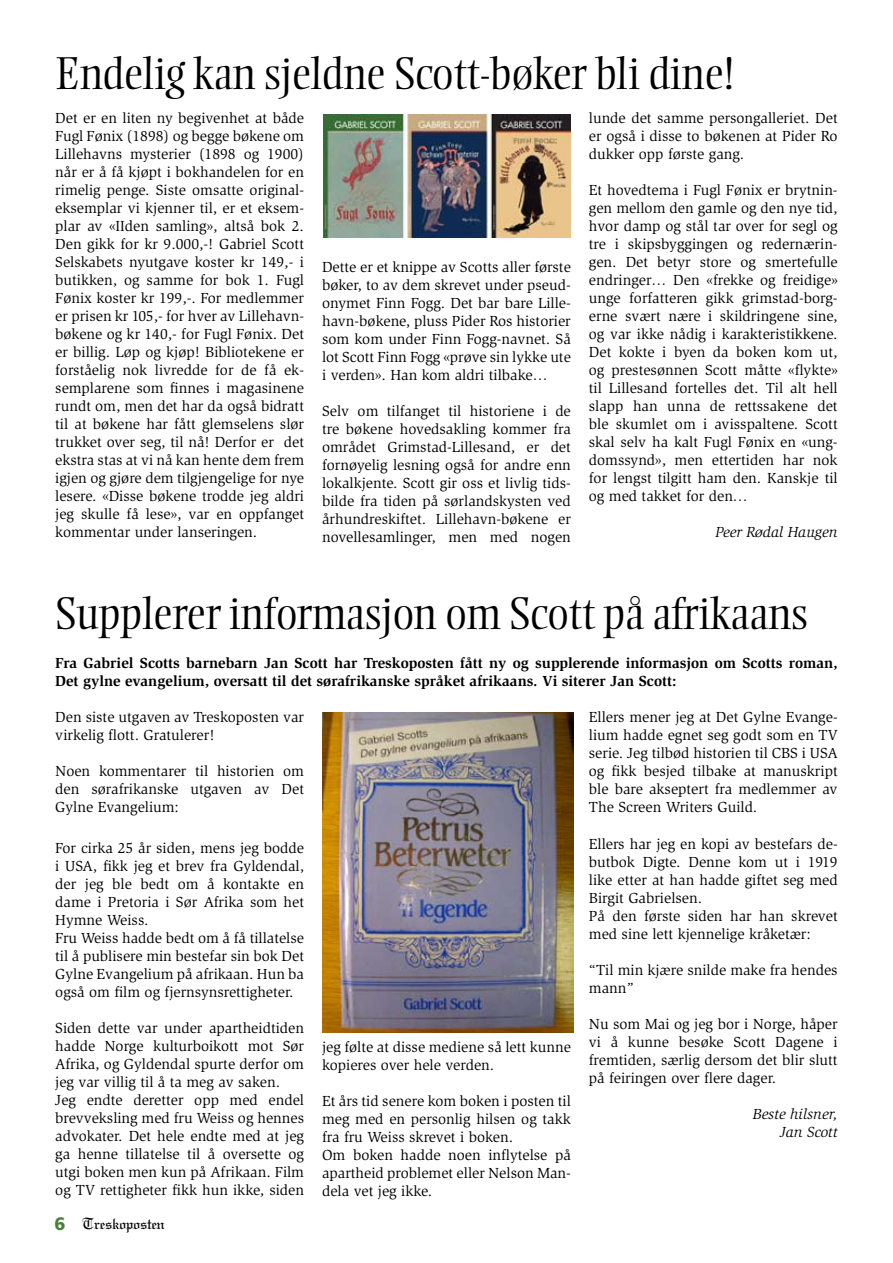
<style>
.page{position:relative;width:893px;height:1263px;background:#fff}
.page>*{position:absolute;margin:0;border:0;box-sizing:border-box;transform-origin:0 0}
.t1{font:300 45px "Ellington";color:#000}
.t2{font:17.25px "Linotext";letter-spacing:-.02em;color:#000;scale:.96 1}
.t3{font:15px/18px "Slimbach";color:#000;text-align:justify}
.t4{font:700 15px/18px "Slimbach";color:#000}
.t5{font:italic 15px/18px "Slimbach";color:#000;text-align:right}
.s1{font-family:"Frutiger";font-weight:900;font-size:18px;color:#488137}
</style>
<div class="page">
<img style="left:322px;top:712px;width:251px;height:321px">
<img style="left:323px;top:115px;width:247px;height:122px">
<h1 class="t1" style="left:55px;top:49px;width:680px">Endelig kan sjeldne Scott-bøker bli dine!</h1>
<p class="t3" style="left:55px;top:109px;width:250px">Det er en liten ny begivenhet at både Fugl Fønix (1898) og begge bøkene om Lillehavns mysterier (1898 og 1900) når er å få kjøpt i bokhandelen for en rimelig penge. Siste omsatte original&shy;eksemplar vi kjenner til, er et eksem&shy;plar av «IIden samling», altså bok 2.<br>Den gikk for kr 9.000,-! Gabriel Scott Selskabets nyutgave koster kr 149,- i butikken, og samme for bok 1. Fugl Fønix koster kr 199,-. For medlemmer er prisen kr 105,- for hver av Lillehavn&shy;bøkene og kr 140,- for Fugl Fønix. Det er billig. Løp og kjøp! Bibliotekene er forståelig nok livredde for de få ek&shy;semplarene som finnes i magasinene rundt om, men det har da også bidratt til at bøkene har fått glemselens slør trukket over seg, til nå! Derfor er det ekstra stas at vi nå kan hente dem frem igjen og gjøre dem tilgjengelige for nye lesere. «Disse bøkene trodde jeg aldri jeg skulle få lese», var en oppfanget kommentar under lanseringen.</p>
<p class="t3" style="left:589px;top:109px;width:250px">lunde det samme persongalleriet. Det er også i disse to bøkenen at Pider Ro dukker opp første gang.</p>
<p class="t3" style="left:589px;top:181px;width:250px">Et hovedtema i Fugl Fønix er brytnin&shy;gen mellom den gamle og den nye tid, hvor damp og stål tar over for segl og tre i skipsbyggingen og redernærin&shy;gen. Det betyr store og smertefulle endringer… Den «frekke og freidige» unge forfatteren gikk grimstad-borg&shy;erne svært nære i skildringene sine, og var ikke nådig i karakteristikkene.<br>Det kokte i byen da boken kom ut, og prestesønnen Scott måtte «flykte» til Lillesand fortelles det. Til alt hell slapp han unna de rettssakene det ble skumlet om i avisspaltene. Scott skal selv ha kalt Fugl Fønix en «ung&shy;domssynd», men ettertiden har nok for lengst tilgitt ham den. Kanskje til og med takket for den…</p>
<p class="t5" style="left:716px;top:523px;width:124px">Peer Rødal Haugen</p>
<p class="t3" style="left:322px;top:258px;width:250px">Dette er et knippe av Scotts aller første bøker, to av dem skrevet under pseud&shy;onymet Finn Fogg. Det bar bare Lille&shy;havn-bøkene, pluss Pider Ros historier som kom under Finn Fogg-navnet. Så lot Scott Finn Fogg «prøve sin lykke ute i verden». Han kom aldri tilbake…</p>
<p class="t3" style="left:322px;top:402px;width:250px">Selv om tilfanget til historiene i de tre bøkene hovedsakling kommer fra området Grimstad-Lillesand, er det fornøyelig lesning også for andre enn lokalkjente. Scott gir oss et livlig tids&shy;bilde fra tiden på sørlandskysten ved århundreskiftet. Lillehavn-bøkene er novellesamlinger, men med nogen</p>
<h1 class="t1" style="left:55px;top:589px;width:754px">Supplerer informasjon om Scott på afrikaans</h1>
<p class="t4" style="left:55px;top:654px;width:784px">Fra Gabriel Scotts barnebarn Jan Scott har Treskoposten fått ny og supplerende informasjon om Scotts roman,<br>Det gylne evangelium, oversatt til det sørafrikanske språket afrikaans. Vi siterer Jan Scott:</p>
<p class="t3" style="left:55px;top:708px;width:250px">Den siste utgaven av Treskoposten var virkelig flott. Gratulerer!</p>
<p class="t3" style="left:55px;top:762px;width:250px">Noen kommentarer til historien om den sørafrikanske utgaven av Det Gylne Evangelium:</p>
<p class="t3" style="left:55px;top:839px;width:250px;text-align:left">For cirka 25 år siden, mens jeg bodde i USA, fikk jeg et brev fra Gyldendal, der jeg ble bedt om å kontakte en dame i Pretoria i Sør Afrika som het Hymne Weiss.<br>Fru Weiss hadde bedt om å få tillatelse til å publisere min bestefar sin bok Det Gylne Evangelium på afrikaan. Hun ba også om film og fjernsynsrettigheter.</p>
<p class="t3" style="left:55px;top:1019px;width:250px;text-align:left">Siden dette var under apartheidtiden hadde Norge kulturboikott mot Sør Afrika, og Gyldendal spurte derfor om jeg var villig til å ta meg av saken.<br>Jeg endte deretter opp med endel brevveksling med fru Weiss og hennes advokater. Det hele endte med at jeg ga henne tillatelse til å oversette og utgi boken men kun på Afrikaan. Film og TV rettigheter fikk hun ikke, siden</p>
<p class="t2" style="left:54px;top:1213px;width:116px"><span class="s1">6</span> Treskoposten</p>
<p class="t3" style="left:322px;top:1038px;width:250px">jeg følte at disse mediene så lett kunne kopieres over hele verden.</p>
<p class="t3" style="left:322px;top:1092px;width:250px;text-align:left">Et års tid senere kom boken i posten til meg med en personlig hilsen og takk fra fru Weiss skrevet i boken.<br>Om boken hadde noen inflytelse på apartheid problemet eller Nelson Man&shy;dela vet jeg ikke.</p>
<p class="t3" style="left:589px;top:708px;width:250px">Ellers mener jeg at Det Gylne Evange&shy;lium hadde egnet seg godt som en TV serie. Jeg tilbød historien til CBS i USA og fikk besjed tilbake at manuskript ble bare akseptert fra medlemmer av The Screen Writers Guild.</p>
<p class="t3" style="left:589px;top:834px;width:250px;text-align:left">Ellers har jeg en kopi av bestefars de&shy;butbok Digte. Denne kom ut i 1919 like etter at han hadde giftet seg med<br>Birgit Gabrielsen.<br>På den første siden har han skrevet med sine lett kjennelige kråketær:</p>
<p class="t3" style="left:589px;top:960px;width:250px">“Til min kjære snilde make fra hendes mann”</p>
<p class="t3" style="left:589px;top:1014px;width:250px">Nu som Mai og jeg bor i Norge, håper vi å kunne besøke Scott Dagene i fremtiden, særlig dersom det blir slutt på feiringen over flere dager.</p>
<p class="t5" style="left:753px;top:1104px;width:86px">Beste hilsner,<br>Jan Scott</p>
</div>
